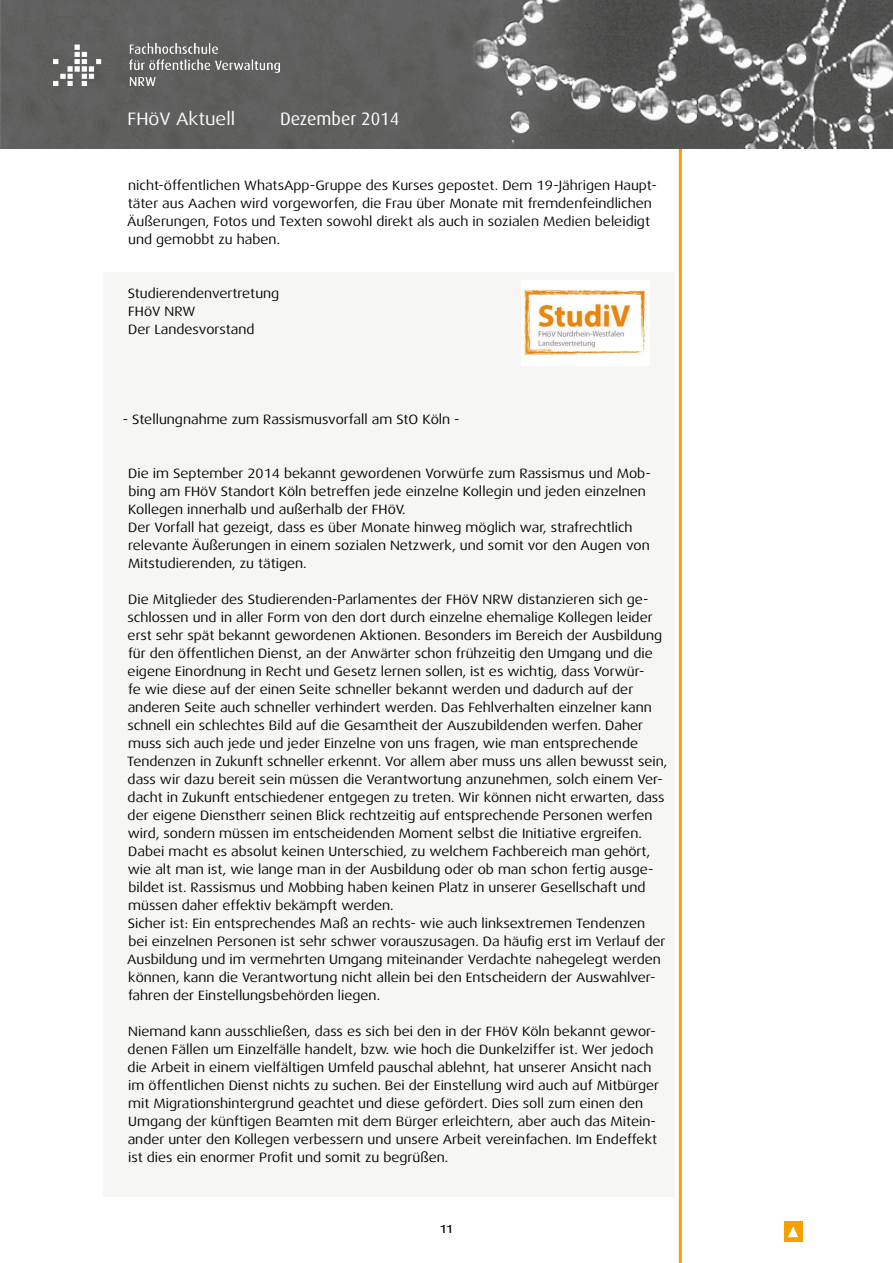
<style>
.page{position:relative;width:893px;height:1263px;background:#fff}
.page>*{position:absolute;margin:0;border:0;box-sizing:border-box;transform-origin:0 0}
.t1{font:18px "Dax";color:#fff}
.t2{font:18px "Dax Wide";color:#fff}
.t3{font:15px "Dax Regular Caps";color:#000}
.t4{font:13.5px/18px "Dax Wide";color:#000}
</style>
<div class="page">
<hr style="left:679px;top:148px;width:3px;height:1115px;background:#f6a000">
<img style="left:0;top:0;width:893px;height:148px">
<img style="left:54px;top:43px;width:226px;height:43px">
<div style="left:784px;top:1221px;width:18px;height:21px;background:#f6a000"></div>
<svg style="left:788px;top:1226px;width:10px;height:11px"></svg>
<div style="left:103px;top:272px;width:572px;height:925px;background:#f6f6f4"></div>
<img style="left:522px;top:281px;width:127px;height:85px">
<h1 class="t2" style="left:128px;top:109px;width:109px">FHöV Aktuell</h1>
<h1 class="t1" style="left:280px;top:109px;width:120px">Dezember 2014</h1>
<p class="t4" style="left:127px;top:176px;width:531px">nicht-öffentlichen WhatsApp-Gruppe des Kurses gepostet. Dem 19-Jährigen Haupt&shy;täter aus Aachen wird vorgeworfen, die Frau über Monate mit fremdenfeindlichen Äußerungen, Fotos und Texten sowohl direkt als auch in sozialen Medien beleidigt und gemobbt zu haben.</p>
<p class="t4" style="left:128px;top:284px;width:153px">Studierendenvertretung</p>
<p class="t4" style="left:128px;top:302px;width:69px">FHöV NRW</p>
<p class="t4" style="left:128px;top:320px;width:128px">Der Landesvorstand</p>
<p class="t4" style="left:123px;top:410px;width:338px">- Stellungnahme zum Rassismusvorfall am StO Köln -</p>
<p class="t4" style="left:128px;top:464px;width:524px">Die im September 2014 bekannt gewordenen Vorwürfe zum Rassismus und Mob&shy;bing am FHöV Standort Köln betreffen jede einzelne Kollegin und jeden einzelnen<br>Kollegen innerhalb und außerhalb der FHöV.</p>
<p class="t4" style="left:128px;top:518px;width:523px">Der Vorfall hat gezeigt, dass es über Monate hinweg möglich war, strafrechtlich relevante Äußerungen in einem sozialen Netzwerk, und somit vor den Augen von<br>Mitstudierenden, zu tätigen.</p>
<p class="t4" style="left:127px;top:590px;width:542px">Die Mitglieder des Studierenden-Parlamentes der FHöV NRW distanzieren sich ge&shy;schlossen und in aller Form von den dort durch einzelne ehemalige Kollegen leider erst sehr spät bekannt gewordenen Aktionen. Besonders im Bereich der Ausbildung für den öffentlichen Dienst, an der Anwärter schon frühzeitig den Umgang und die eigene Einordnung in Recht und Gesetz lernen sollen, ist es wichtig, dass Vorwür-<br>fe wie diese auf der einen Seite schneller bekannt werden und dadurch auf der anderen Seite auch schneller verhindert werden. Das Fehlverhalten einzelner kann schnell ein schlechtes Bild auf die Gesamtheit der Auszubildenden werfen. Daher muss sich auch jede und jeder Einzelne von uns fragen, wie man entsprechende Tendenzen in Zukunft schneller erkennt. Vor allem aber muss uns allen bewusst sein, dass wir dazu bereit sein müssen die Verantwortung anzunehmen, solch einem Ver&shy;dacht in Zukunft entschiedener entgegen zu treten. Wir können nicht erwarten, dass der eigene Dienstherr seinen Blick rechtzeitig auf entsprechende Personen werfen wird, sondern müssen im entscheidenden Moment selbst die Initiative ergreifen.<br>Dabei macht es absolut keinen Unterschied, zu welchem Fachbereich man gehört, wie alt man ist, wie lange man in der Ausbildung oder ob man schon fertig ausge&shy;bildet ist. Rassismus und Mobbing haben keinen Platz in unserer Gesellschaft und müssen daher effektiv bekämpft werden.</p>
<p class="t4" style="left:127px;top:914px;width:540px">Sicher ist: Ein entsprechendes Maß an rechts- wie auch linksextremen Tendenzen bei einzelnen Personen ist sehr schwer vorauszusagen. Da häufig erst im Verlauf der Ausbildung und im vermehrten Umgang miteinander Verdachte nahegelegt werden können, kann die Verantwortung nicht allein bei den Entscheidern der Auswahlver&shy;fahren der Einstellungsbehörden liegen.</p>
<p class="t4" style="left:128px;top:1022px;width:533px">Niemand kann ausschließen, dass es sich bei den in der FHöV Köln bekannt gewor&shy;denen Fällen um Einzelfälle handelt, bzw. wie hoch die Dunkelziffer ist. Wer jedoch die Arbeit in einem vielfältigen Umfeld pauschal ablehnt, hat unserer Ansicht nach im öffentlichen Dienst nichts zu suchen. Bei der Einstellung wird auch auf Mitbürger mit Migrationshintergrund geachtet und diese gefördert. Dies soll zum einen den Umgang der künftigen Beamten mit dem Bürger erleichtern, aber auch das Mitein&shy;ander unter den Kollegen verbessern und unsere Arbeit vereinfachen. Im Endeffekt ist dies ein enormer Profit und somit zu begrüßen.</p>
<p class="t3" style="left:440px;top:1219px;width:14px">11</p>
</div>
